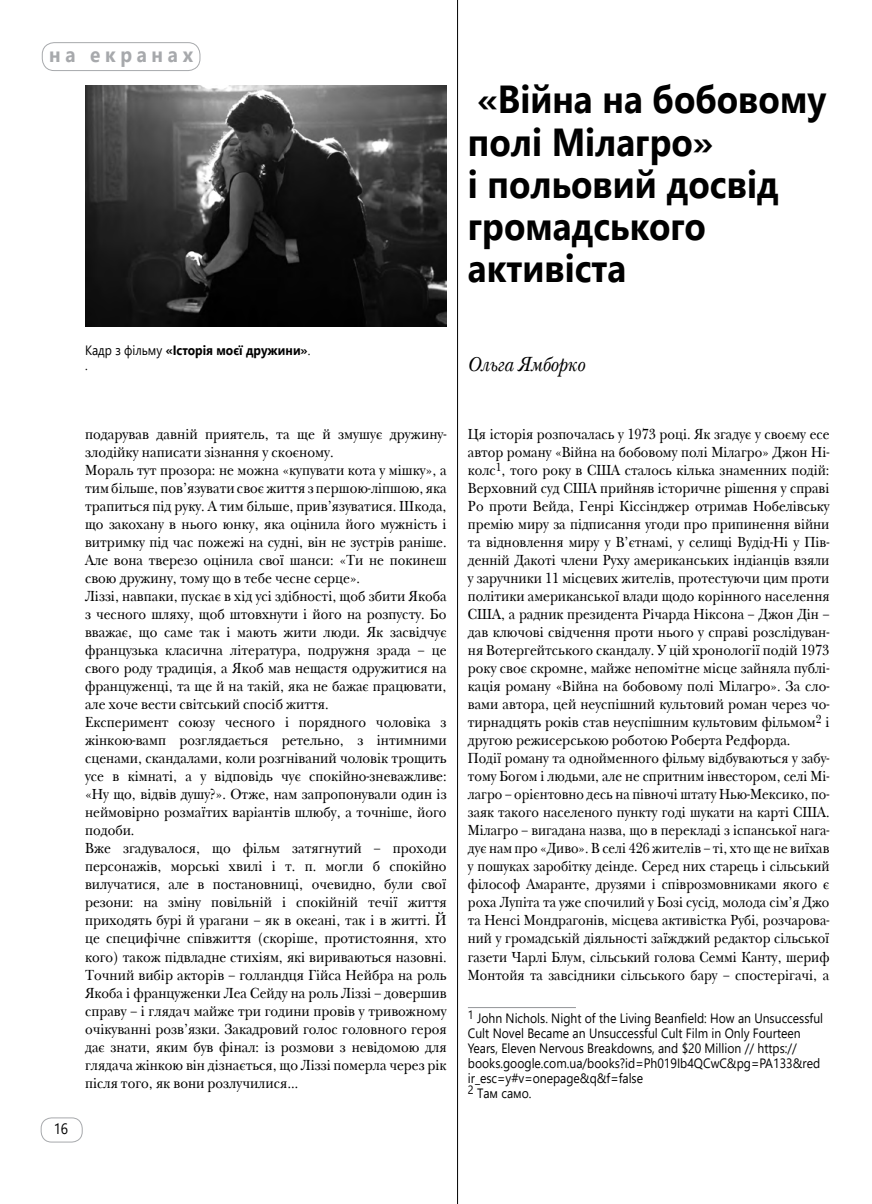
<style>
.page{position:relative;width:872px;height:1204px;background:#fff}
.page>*{position:absolute;margin:0;border:0;box-sizing:border-box;transform-origin:0 0}
.t1{font:700 39px/42px "Segoe UI";color:#000;scale:.9 1}
.t2{font:italic 21px "New Baskerville CTT";color:#000;scale:.9 1}
.t3{font:700 21px "Segoe UI";letter-spacing:.25em;color:#a7a9ac;scale:.9 1}
.t4{font:15px/18px "New Baskerville CTT";color:#000;scale:.91 1}
.t5{font:15px/18px "New Baskerville CTT";color:#000;scale:.89 1}
.t6{font:15px "Segoe UI";color:#000;scale:.9 1}
.t7{font:13.5px/15px "Segoe UI";color:#000;scale:.9 1}
.t8{font:700 13.5px/15px "Segoe UI";color:#000;scale:.9 1}
.s1{font-weight:400}
</style>
<div class="page">
<div style="left:41px;top:1117px;width:42px;height:25px;border:1px solid #a7a9ac;border-radius:10px"></div>
<img style="left:85px;top:85px;width:361px;height:241px">
<hr style="left:468px;top:1007px;width:108px;height:1px;background:#939598">
<hr style="left:457px;top:0;width:1px;height:1203px;background:#000">
<div style="left:42px;top:42px;width:158px;height:29px;border:1px solid #a7a9ac;border-radius:12px"></div>
<h2 class="t3" style="left:49px;top:35px;width:162px">на екранах</h2>
<p class="t8" style="left:85px;top:342px;width:252px"><span class="s1">Кадр з фільму</span> «Історія моєї дружини»<span class="s1">. .</span></p>
<h1 class="t1" style="left:468px;top:76px;width:400px">«Війна на бобовому полі Мілагро»<br>і польовий досвід громадського активіста</h1>
<h2 class="t2" style="left:467px;top:352px;width:132px">Ольга Ямборко</h2>
<p class="t6" style="left:54px;top:1114px;width:18px">16</p>
<p class="t4" style="left:85px;top:425px;width:399px">подарував давній приятель, та ще й змушує дружину&shy;злодійку написати зізнання у скоєному.<br>Мораль тут прозора: не можна «купувати кота у мішку», а тим більше, пов’язувати своє життя з першою-ліпшою, яка трапиться під руку. А тим більше, прив’язуватися. Шкода, що закохану в нього юнку, яка оцінила його мужність і витримку під час пожежі на судні, він не зустрів раніше.<br>Але вона тверезо оцінила свої шанси: «Ти не покинеш свою дружину, тому що в тебе чесне серце».<br>Ліззі, навпаки, пускає в хід усі здібності, щоб збити Якоба з чесного шляху, щоб штовхнути і його на розпусту. Бо вважає, що саме так і мають жити люди. Як засвідчує французька класична література, подружня зрада – це свого роду традиція, а Якоб мав нещастя одружитися на француженці, та ще й на такій, яка не бажає працювати, але хоче вести світський спосіб життя.<br>Експеримент союзу чесного і порядного чоловіка з жінкою-вамп розглядається ретельно, з інтимними сценами, скандалами, коли розгніваний чоловік трощить усе в кімнаті, а у відповідь чує спокійно-зневажливе: «Ну що, відвів душу?». Отже, нам запропонували один із неймовірно розмаїтих варіантів шлюбу, а точніше, його подоби.<br>Вже згадувалося, що фільм затягнутий – проходи персонажів, морські хвилі і т. п. могли б спокійно вилучатися, але в постановниці, очевидно, були свої резони: на зміну повільній і спокійній течії життя приходять бурі й урагани – як в океані, так і в житті. Й це специфічне співжиття (скоріше, протистояння, хто кого) також підвладне стихіям, які вириваються назовні.<br>Точний вибір акторів – голландця Гійса Нейбра на роль Якоба і француженки Леа Сейду на роль Ліззі – довершив справу – і глядач майже три години провів у тривожному очікуванні розв’язки. Закадровий голос головного героя дає знати, яким був фінал: із розмови з невідомою для глядача жінкою він дізнається, що Ліззі померла через рік після того, як вони розлучилися…</p>
<p class="t5" style="left:468px;top:425px;width:408px">Ця історія розпочалась у 1973 році. Як згадує у своєму есе автор роману «Війна на бобовому полі Мілагро» Джон Ні&shy;колс<sup>1</sup>, того року в США сталось кілька знаменних подій:<br>Верховний суд США прийняв історичне рішення у справі Ро проти Вейда, Генрі Кіссінджер отримав Нобелівську премію миру за підписання угоди про припинення війни та відновлення миру у В’єтнамі, у селищі Вудід-Ні у Пів&shy;денній Дакоті члени Руху американських індіанців взяли у заручники 11 місцевих жителів, протестуючи цим проти політики американської влади щодо корінного населення США, а радник президента Річарда Ніксона – Джон Дін – дав ключові свідчення проти нього у справі розслідуван&shy;ня Вотергейтського скандалу. У цій хронології подій 1973 року своє скромне, майже непомітне місце зайняла публі&shy;кація роману «Війна на бобовому полі Мілагро». За сло&shy;вами автора, цей неуспішний культовий роман через чо&shy;тирнадцять років став неуспішним культовим фільмом<sup>2</sup> і другою режисерською роботою Роберта Редфорда.<br>Події роману та однойменного фільму відбуваються у забу&shy;тому Богом і людьми, але не спритним інвестором, селі Мі&shy;лагро – орієнтовно десь на півночі штату Нью-Мексико, по&shy;заяк такого населеного пункту годі шукати на карті США.<br>Мілагро – вигадана назва, що в перекладі з іспанської нага&shy;дує нам про «Диво». В селі 426 жителів – ті, хто ще не виїхав у пошуках заробітку деінде. Серед них старець і сільський філософ Амаранте, друзями і співрозмовниками якого є роха Лупіта та уже спочилий у Бозі сусід, молода сім’я Джо та Ненсі Мондрагонів, місцева активістка Рубі, розчарова&shy;ний у громадській діяльності заїжджий редактор сільської газети Чарлі Блум, сільський голова Семмі Канту, шериф Монтойя та завсідники сільського бару – спостерігачі, а</p>
<p class="t7" style="left:468px;top:1009px;width:396px"><sup>1</sup> John Nichols. Night of the Living Beanfield: How an Unsuccessful Cult Novel Became an Unsuccessful Cult Film in Only Fourteen Years, Eleven Nervous Breakdowns, and $20 Million // https:// books.google.com.ua/books?id=Ph019Ib4QCwC&amp;pg=PA133&amp;red ir_esc=y#v=onepage&amp;q&amp;f=false<br><sup>2</sup> Там само.</p>
</div>
